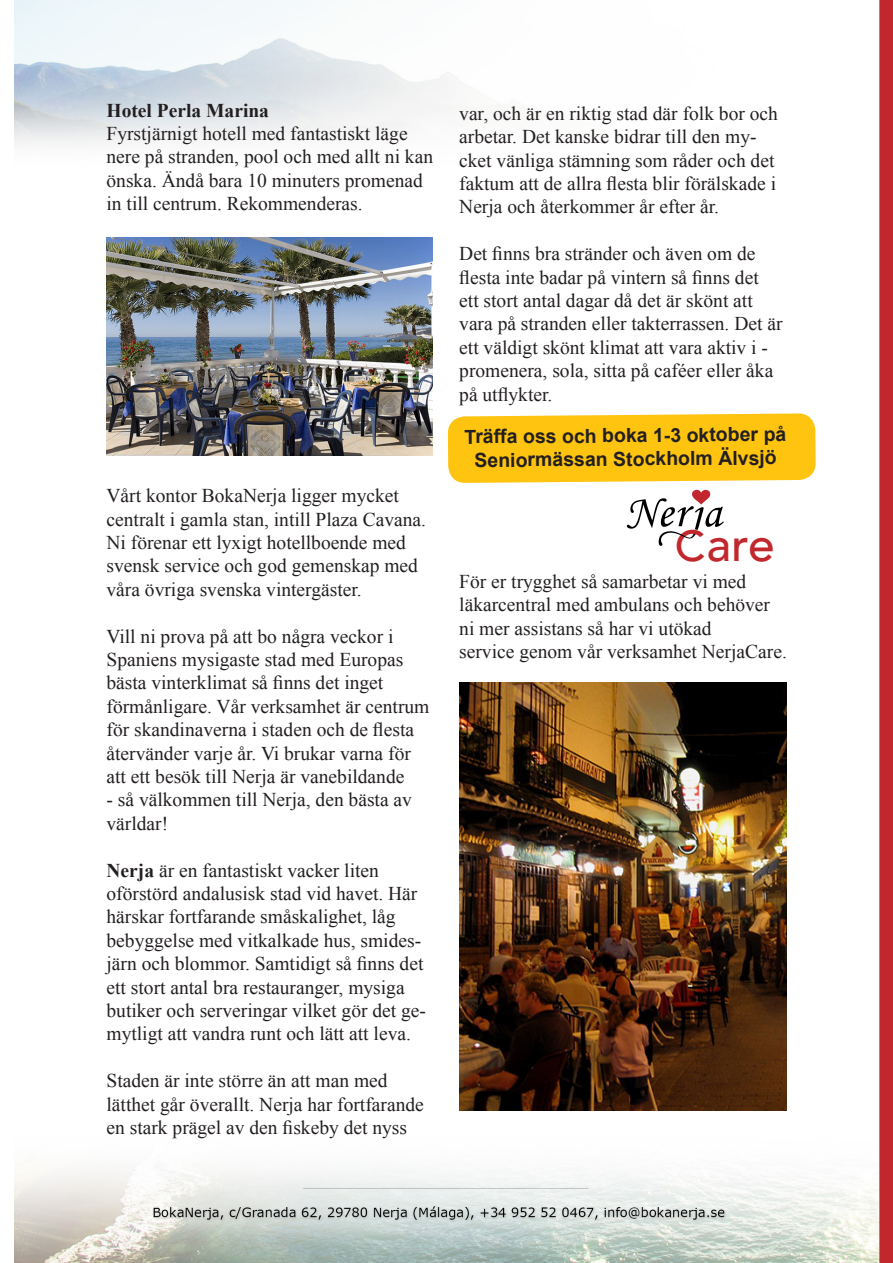
<style>
.page{position:relative;width:893px;height:1263px;background:#fff}
.page>*{position:absolute;margin:0;border:0;box-sizing:border-box;transform-origin:0 0}
.t1{font:500 47.85px "Avenir";color:#c1272d}
.t2{font:19.5px/23.4px "Times New Roman";color:#231f20}
.t3{font:700 19.5px/23.4px "Arial";color:#231f20;text-align:center}
.t4{font:700 19.5px "Times New Roman";color:#231f20}
.s1{font-weight:700}
.s2{font-size:43.5px}
</style>
<div class="page">
<img style="left:14px;top:1169px;width:865px;height:94px">
<img style="left:107px;top:237px;width:325px;height:218px">
<img style="left:459px;top:682px;width:328px;height:429px">
<svg style="left:879px;top:0;width:14px;height:1263px;background:#c43237"></svg>
<svg style="left:627px;top:490px;width:97px;height:56px"></svg>
<svg style="left:448px;top:413px;width:368px;height:70px;background:#fec71d"></svg>
<p class="t4" style="left:107px;top:96px;width:164px">Hotel Perla Marina</p>
<p class="t2" style="left:107px;top:121px;width:328px">Fyrstjärnigt hotell med fantastiskt läge nere på stranden, pool och med allt ni kan önska. Ändå bara 10 minuters promenad in till centrum. Rekommenderas.</p>
<p class="t2" style="left:107px;top:484px;width:321px">Vårt kontor BokaNerja ligger mycket centralt i gamla stan, intill Plaza Cavana.</p>
<p class="t2" style="left:107px;top:530px;width:313px">Ni förenar ett lyxigt hotellboende med svensk service och god gemenskap med våra övriga svenska vintergäster.</p>
<p class="t2" style="left:107px;top:624px;width:324px">Vill ni prova på att bo några veckor i Spaniens mysigaste stad med Europas bästa vinterklimat så finns det inget förmånligare. Vår verksamhet är centrum för skandinaverna i staden och de flesta återvänder varje år. Vi brukar varna för att ett besök till Nerja är vanebildande</p>
<p class="t2" style="left:107px;top:788px;width:307px">- så välkommen till Nerja, den bästa av världar!</p>
<p class="t2" style="left:107px;top:858px;width:321px"><span class="s1">Nerja</span> är en fantastiskt vacker liten oförstörd andalusisk stad vid havet. Här härskar fortfarande småskalighet, låg bebyggelse med vitkalkade hus, smides&shy;järn och blommor. Samtidigt så finns det ett stort antal bra restauranger, mysiga butiker och serveringar vilket gör det ge&shy;mytligt att vandra runt och lätt att leva.</p>
<p class="t2" style="left:107px;top:1069px;width:319px">Staden är inte större än att man med lätthet går överallt. Nerja har fortfarande en stark prägel av den fiskeby det nyss</p>
<p class="t2" style="left:459px;top:101px;width:320px">var, och är en riktig stad där folk bor och arbetar. Det kanske bidrar till den my&shy;cket vänliga stämning som råder och det faktum att de allra flesta blir förälskade i Nerja och återkommer år efter år.</p>
<p class="t2" style="left:459px;top:242px;width:325px">Det finns bra stränder och även om de flesta inte badar på vintern så finns det ett stort antal dagar då det är skönt att vara på stranden eller takterrassen. Det är ett väldigt skönt klimat att vara aktiv i - promenera, sola, sitta på caféer eller åka på utflykter.</p>
<p class="t3" style="left:465px;top:424px;width:324px">Träffa oss och boka 1-3 oktober på<br>Seniormässan Stockholm Älvsjö</p>
<p class="t1" style="left:675px;top:503px;width:101px"><span class="s2">C</span>are</p>
<p class="t2" style="left:459px;top:569px;width:312px">För er trygghet så samarbetar vi med läkarcentral med ambulans och behöver ni mer assistans så har vi utökad</p>
<p class="t2" style="left:459px;top:639px;width:329px">service genom vår verksamhet NerjaCare.</p>
</div>
